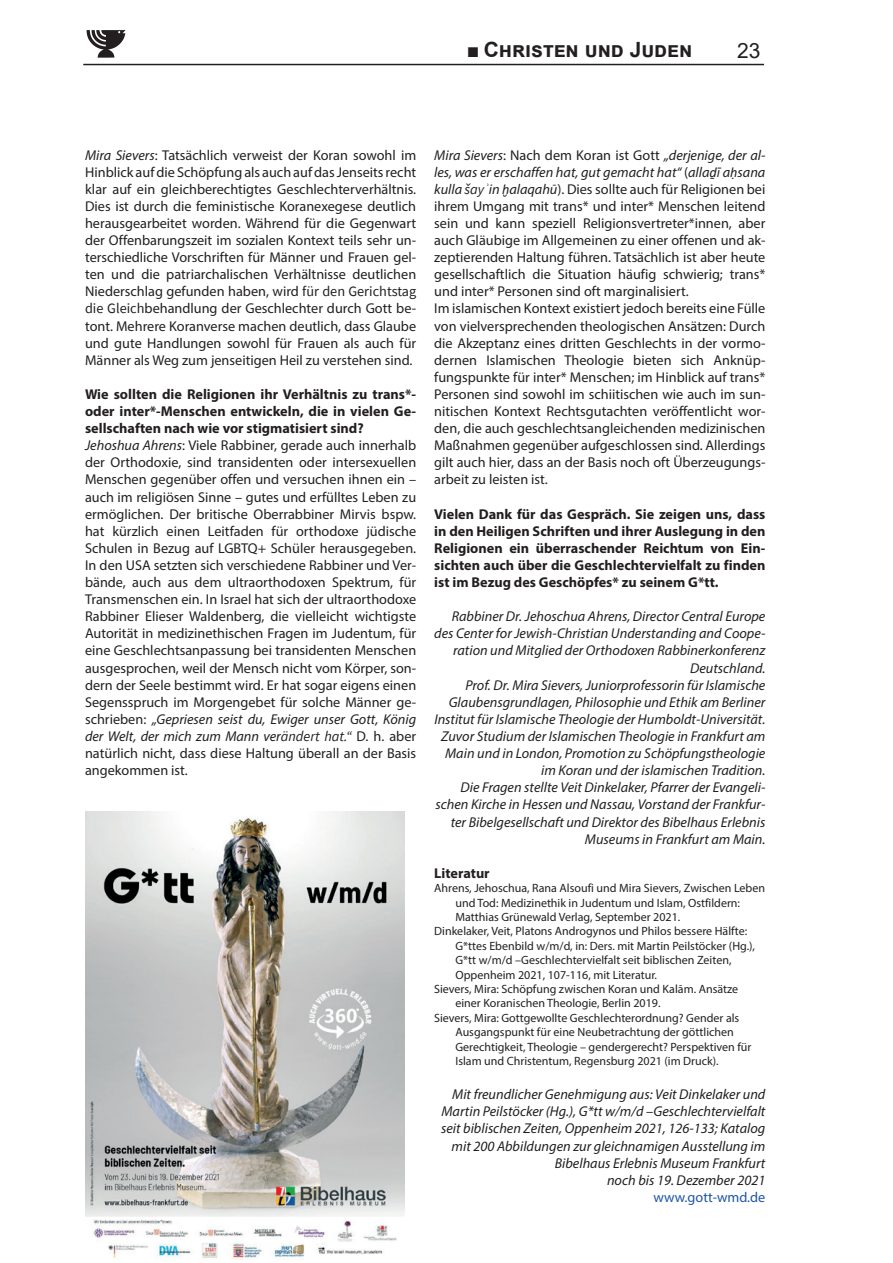
<style>
.page{position:relative;width:893px;height:1263px;background:#fff}
.page>*{position:absolute;margin:0;border:0;box-sizing:border-box;transform-origin:0 0}
.t1{font:700 21px "Arial";color:#231f20}
.t2{font:21px "Arial";color:#231f20}
.t3{font:14.25px/17.1px "Myriad Pro";color:#231f20}
.t4{font:italic 14.25px/17.1px "Myriad Pro";color:#231f20;text-align:right}
.t5{font:700 14.25px/17.1px "Myriad Pro";color:#231f20;text-align:justify}
.t6{font:14.25px "Myriad Pro";color:#1e56a6}
.t7{font:12px "Myriad Pro";color:#231f20}
.s1{font-style:italic}
.s2{font-family:"Source Sans Pro"}
.s3{font-weight:700}
.s4{font-family:"Source Sans Pro";font-style:italic}
.s5{font-family:"Calibri";font-style:italic}
.s6{font-family:"Arial";font-style:italic}
</style>
<div class="page">
<img style="left:86px;top:30px;width:39px;height:27px">
<hr style="left:83px;top:64px;width:681px;height:1px;background:#231f20">
<img style="left:85px;top:811px;width:320px;height:449px">
<h1 class="t1" style="left:467px;top:35px;width:227px">■ Christen und Juden</h1>
<h1 class="t2" style="left:737px;top:36px;width:25px">23</h1>
<p class="t3" style="left:85px;top:146px;width:333px;text-align:justify"><span class="s1">Mira Sievers</span>: Tatsächlich verweist der Koran sowohl im Hinblick auf die Schöpfung als auch auf das Jenseits recht klar auf ein gleichberechtigtes Geschlechterverhältnis.<br>Dies ist durch die feministische Koranexegese deutlich herausgearbeitet worden. Während für die Gegenwart der Offenbarungszeit im sozialen Kontext teils sehr un&shy;terschiedliche Vorschriften für Männer und Frauen gel&shy;ten und die patriarchalischen Verhältnisse deutlichen Niederschlag gefunden haben, wird <span class="s2">für den Gerichtstag die Gleich</span>behandlung der Geschlechter durch Gott be&shy;tont. Mehrere Koranverse machen deutlich, dass Glaube und gute Handlungen sowohl für Frauen als auch für Männer als Weg zum jenseitigen Heil zu verstehen sind.</p>
<p class="t3" style="left:85px;top:385px;width:333px"><span class="s3">Wie sollten die Religionen ihr Verhältnis zu trans*- oder inter*-Menschen entwickeln, die in vielen Ge&shy;sellschaften nach wie vor stigmatisiert sind?<br></span><span class="s1">Jehoshua Ahrens</span>: Viele Rabbiner, gerade auch innerhalb der Orthodoxie, sind transidenten oder intersexuellen Menschen gegenüber offen und versuchen ihnen ein – auch im religiösen Sinne – gutes und erfülltes Leben zu ermöglichen. Der britische Oberrabbiner Mirvis bspw. hat kürzlich einen Leitfaden für orthodoxe jüdische Schulen in Bezug auf LGBTQ+ Schüler herausgegeben.<br>In den USA setzten sich verschiedene Rabbiner und Ver&shy;bände, auch aus dem ultraorthodoxen Spektrum, für Transmenschen ein. In Israel hat sich der ultraorthodoxe Rabbiner Elieser Waldenberg, die vielleicht wichtigste Autorität in medizinethischen Fragen im Judentum, für eine Geschlechtsanpassung bei transidenten Menschen ausgesprochen, weil der Mensch nicht vom Körper, son&shy;dern der Seele bestimmt wird. Er hat sogar eigens einen Segensspruch im Morgengebet für solche Männer ge&shy;schrieben: <span class="s1">„Gepriesen seist du, Ewiger unser Gott, König der Welt, der mich zum Mann ver</span><span class="s4">ändert hat.“</span> D. h. aber natürlich nicht, dass diese Haltung überall an der Basis angekommen ist.</p>
<p class="t3" style="left:434px;top:146px;width:333px"><span class="s1">Mira Sievers</span>: Nach dem Koran ist Gott <span class="s1">„derjenige, der al&shy;les, was er erschaffen hat, gut gemacht hat“</span> (<span class="s1">alla</span><span class="s5">ḏ</span><span class="s4">ī</span> <span class="s1">a</span><span class="s5">ḥ</span><span class="s1">sana kulla</span> <span class="s4">šay</span><span class="s6">ʾ</span><span class="s1">in</span> <span class="s5">ḫ</span><span class="s1">alaqahū</span>). Dies sollte auch für Religionen bei ihrem Umgang mit trans* und inter* Menschen leitend sein und kann speziell Religionsvertreter*innen, aber auch Gläubige im Allgemeinen zu einer offenen und ak&shy;zeptierenden Haltung führen. Tatsächlich ist aber heute gesellschaftlich die Situation häufig schwierig; trans* und inter* Personen sind oft marginalisiert.<br>Im islamischen Kontext existiert jedoch bereits eine Fülle von vielversprechenden theologischen Ansätzen: Durch die Akzeptanz eines dritten Geschlechts in der vormo&shy;dernen Islamischen Theologie bieten sich Anknüp&shy;fungspunkte für inter* Menschen; im Hinblick auf trans* Personen sind sowohl im schiitischen wie auch im sun&shy;nitischen Kontext Rechtsgutachten veröffentlicht wor&shy;den, die auch geschlechtsangleichenden medizinischen Maßnahmen gegenüber aufgeschlossen sind. Allerdings gilt auch hier, dass an der Basis noch oft Überzeugungs&shy;arbeit zu leisten ist.</p>
<p class="t5" style="left:434px;top:505px;width:333px">Vielen Dank für das Gespräch. Sie zeigen uns, dass in den Heiligen Schriften und ihrer Auslegung in den Religionen ein überraschender Reichtum von Ein&shy;sichten auch über die Geschlechtervielfalt zu finden ist im Bezug des Geschöpfes* zu seinem G*tt.</p>
<p class="t4" style="left:434px;top:608px;width:333px">Rabbiner Dr. Jehoschua Ahrens, Director Central Europe des Center for Jewish-Christian Understanding and Coope&shy;ration und Mitglied der Orthodoxen Rabbinerkonferenz Deutschland.<br>Prof. Dr. Mira Sievers, Juniorprofessorin für Islamische Glaubensgrundlagen, Philosophie und Ethik am Berliner Institut für Islamische Theologie der Humboldt-Universität.<br>Zuvor Studium der Islamischen Theologie in Frankfurt am Main und in London, Promotion zu Schöpfungstheologie im Koran und der islamischen Tradition.<br>Die Fragen stellte Veit Dinkelaker, Pfarrer der Evangeli&shy;schen Kirche in Hessen und Nassau, Vorstand der Frankfur&shy;ter Bibelgesellschaft und Direktor des Bibelhaus Erlebnis Museums in Frankfurt am Main.</p>
<p class="t5" style="left:434px;top:864px;width:57px">Literatur</p>
<p class="t7" style="left:434px;top:881px;width:332px">Ahrens, Jehoschua, Rana Alsoufi und Mira Sievers, Zwischen Leben</p>
<p class="t7" style="left:455px;top:895px;width:286px">und Tod: Medizinethik in Judentum und Islam, Ostfildern:</p>
<p class="t7" style="left:455px;top:909px;width:226px">Matthias Grünewald Verlag, September 2021.</p>
<p class="t7" style="left:434px;top:924px;width:314px">Dinkelaker, Veit, Platons Androgynos und Philos bessere Hälfte:</p>
<p class="t7" style="left:455px;top:938px;width:301px">G*ttes Ebenbild w/m/d, in: Ders. mit Martin Peilstöcker (Hg.),</p>
<p class="t7" style="left:455px;top:953px;width:277px">G*tt w/m/d –Geschlechtervielfalt seit biblischen Zeiten,</p>
<p class="t7" style="left:455px;top:967px;width:203px">Oppenheim 2021, 107-116, mit Literatur.</p>
<p class="t7" style="left:434px;top:981px;width:305px">Sievers, Mira: Schöpfung zwischen Koran und Kalām. Ansätze</p>
<p class="t7" style="left:455px;top:996px;width:207px">einer Koranischen Theologie, Berlin 2019.</p>
<p class="t7" style="left:434px;top:1010px;width:307px">Sievers, Mira: Gottgewollte Geschlechterordnung? Gender als</p>
<p class="t7" style="left:455px;top:1025px;width:280px">Ausgangspunkt für eine Neubetrachtung der göttlichen</p>
<p class="t7" style="left:455px;top:1039px;width:297px">Gerechtigkeit, Theologie – gendergerecht? Perspektiven für</p>
<p class="t7" style="left:455px;top:1053px;width:265px">Islam und Christentum, Regensburg 2021 (im Druck).</p>
<p class="t4" style="left:441px;top:1086px;width:326px">Mit freundlicher Genehmigung aus: Veit Dinkelaker und Martin Peilstöcker (Hg.), G*tt w/m/d –Geschlechtervielfalt seit biblischen Zeiten, Oppenheim 2021, 126-133; Katalog mit 200 Abbildungen zur gleichnamigen Ausstellung im Bibelhaus Erlebnis Museum Frankfurt<br>noch bis 19. Dezember 2021</p>
<p class="t6" style="left:653px;top:1188px;width:114px">www.gott-wmd.de</p>
</div>
